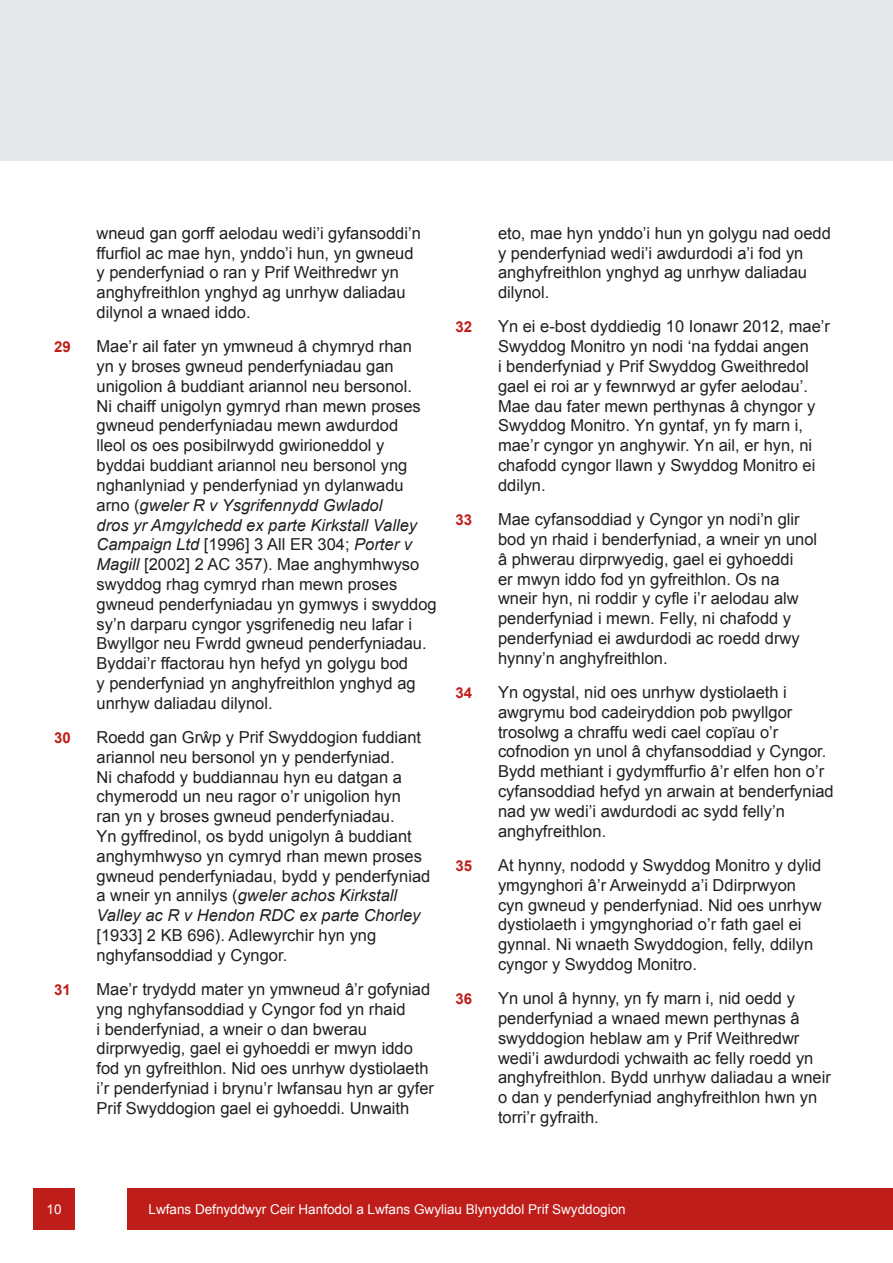
<style>
.page{position:relative;width:893px;height:1263px;background:#fff}
.page>*{position:absolute;margin:0;border:0;box-sizing:border-box;transform-origin:0 0}
.t1{font:16.5px/19.8px "Arial";color:#231f20}
.t2{font:700 15px "Arial";color:#bf1d19}
.t3{font:13.5px "Arial";color:#fff}
.s1{font-style:italic}
</style>
<div class="page">
<div style="left:0;top:0;width:893px;height:161px;background:#e6e7e9"></div>
<div style="left:127px;top:1188px;width:766px;height:41px;background:#bf1d19"></div>
<div style="left:33px;top:1188px;width:42px;height:41px;background:#bf1d19"></div>
<p class="t1" style="left:97px;top:223px;width:326px">wneud gan gorff aelodau wedi’i gyfansoddi’n ffurfiol ac mae hyn, ynddo’i hun, yn gwneud y penderfyniad o ran y Prif Weithredwr yn anghyfreithlon ynghyd ag unrhyw daliadau dilynol a wnaed iddo.</p>
<p class="t2" style="left:54px;top:337px;width:18px">29</p>
<p class="t1" style="left:97px;top:337px;width:342px">Mae’r ail fater yn ymwneud â chymryd rhan<br>yn y broses gwneud penderfyniadau gan unigolion â buddiant ariannol neu bersonol.<br>Ni chaiff unigolyn gymryd rhan mewn proses gwneud penderfyniadau mewn awdurdod<br>lleol os oes posibilrwydd gwirioneddol y byddai buddiant ariannol neu bersonol yng nghanlyniad y penderfyniad yn dylanwadu arno (<span class="s1">gweler R v Ysgrifennydd Gwladol<br>dros yr Amgylchedd ex parte Kirkstall Valley Campaign Ltd</span> [1996] 3 All ER 304; <span class="s1">Porter v Magill</span> [2002] 2 AC 357). Mae anghymhwyso swyddog rhag cymryd rhan mewn proses gwneud penderfyniadau yn gymwys i swyddog sy’n darparu cyngor ysgrifenedig neu lafar i Bwyllgor neu Fwrdd gwneud penderfyniadau.<br>Byddai’r ffactorau hyn hefyd yn golygu bod<br>y penderfyniad yn anghyfreithlon ynghyd ag unrhyw daliadau dilynol.</p>
<p class="t2" style="left:54px;top:728px;width:18px">30</p>
<p class="t1" style="left:97px;top:727px;width:335px">Roedd gan Grŵp y Prif Swyddogion fuddiant ariannol neu bersonol yn y penderfyniad.<br>Ni chafodd y buddiannau hyn eu datgan a chymerodd un neu ragor o’r unigolion hyn<br>ran yn y broses gwneud penderfyniadau.<br>Yn gyffredinol, os bydd unigolyn â buddiant anghymhwyso yn cymryd rhan mewn proses gwneud penderfyniadau, bydd y penderfyniad a wneir yn annilys (<span class="s1">gweler achos Kirkstall Valley ac R v Hendon RDC ex parte Chorley </span>[1933] 2 KB 696). Adlewyrchir hyn yng nghyfansoddiad y Cyngor.</p>
<p class="t2" style="left:54px;top:980px;width:18px">31</p>
<p class="t1" style="left:97px;top:979px;width:339px">Mae’r trydydd mater yn ymwneud â’r gofyniad yng nghyfansoddiad y Cyngor fod yn rhaid<br>i benderfyniad, a wneir o dan bwerau dirprwyedig, gael ei gyhoeddi er mwyn iddo fod yn gyfreithlon. Nid oes unrhyw dystiolaeth i’r penderfyniad i brynu’r lwfansau hyn ar gyfer Prif Swyddogion gael ei gyhoeddi. Unwaith</p>
<p class="t1" style="left:498px;top:223px;width:334px">eto, mae hyn ynddo’i hun yn golygu nad oedd y penderfyniad wedi’i awdurdodi a’i fod yn anghyfreithlon ynghyd ag unrhyw daliadau dilynol.</p>
<p class="t2" style="left:455px;top:317px;width:18px">32</p>
<p class="t1" style="left:498px;top:317px;width:333px">Yn ei e-bost dyddiedig 10 Ionawr 2012, mae’r Swyddog Monitro yn nodi ‘na fyddai angen<br>i benderfyniad y Prif Swyddog Gweithredol gael ei roi ar y fewnrwyd ar gyfer aelodau’.<br>Mae dau fater mewn perthynas â chyngor y Swyddog Monitro. Yn gyntaf, yn fy marn i, mae’r cyngor yn anghywir. Yn ail, er hyn, ni chafodd cyngor llawn y Swyddog Monitro ei ddilyn.</p>
<p class="t2" style="left:455px;top:510px;width:18px">33</p>
<p class="t1" style="left:498px;top:510px;width:321px">Mae cyfansoddiad y Cyngor yn nodi’n glir bod yn rhaid i benderfyniad, a wneir yn unol â phwerau dirprwyedig, gael ei gyhoeddi<br>er mwyn iddo fod yn gyfreithlon. Os na wneir hyn, ni roddir y cyfle i’r aelodau alw penderfyniad i mewn. Felly, ni chafodd y penderfyniad ei awdurdodi ac roedd drwy hynny’n anghyfreithlon.</p>
<p class="t2" style="left:455px;top:683px;width:18px">34</p>
<p class="t1" style="left:498px;top:682px;width:337px">Yn ogystal, nid oes unrhyw dystiolaeth i awgrymu bod cadeiryddion pob pwyllgor trosolwg a chraffu wedi cael copïau o’r cofnodion yn unol â chyfansoddiad y Cyngor.<br>Bydd methiant i gydymffurfio â’r elfen hon o’r cyfansoddiad hefyd yn arwain at benderfyniad nad yw wedi’i awdurdodi ac sydd felly’n anghyfreithlon.</p>
<p class="t2" style="left:455px;top:856px;width:18px">35</p>
<p class="t1" style="left:498px;top:855px;width:325px">At hynny, nododd y Swyddog Monitro y dylid ymgynghori â’r Arweinydd a’i Ddirprwyon cyn gwneud y penderfyniad. Nid oes unrhyw dystiolaeth i ymgynghoriad o’r fath gael ei gynnal. Ni wnaeth Swyddogion, felly, ddilyn cyngor y Swyddog Monitro.</p>
<p class="t2" style="left:455px;top:989px;width:18px">36</p>
<p class="t1" style="left:498px;top:989px;width:334px">Yn unol â hynny, yn fy marn i, nid oedd y penderfyniad a wnaed mewn perthynas â swyddogion heblaw am y Prif Weithredwr wedi’i awdurdodi ychwaith ac felly roedd yn anghyfreithlon. Bydd unrhyw daliadau a wneir o dan y penderfyniad anghyfreithlon hwn yn torri’r gyfraith.</p>
<p class="t3" style="left:46px;top:1200px;width:17px">10</p>
<p class="t3" style="left:149px;top:1200px;width:479px">Lwfans Defnyddwyr Ceir Hanfodol a Lwfans Gwyliau Blynyddol Prif Swyddogion</p>
</div>
